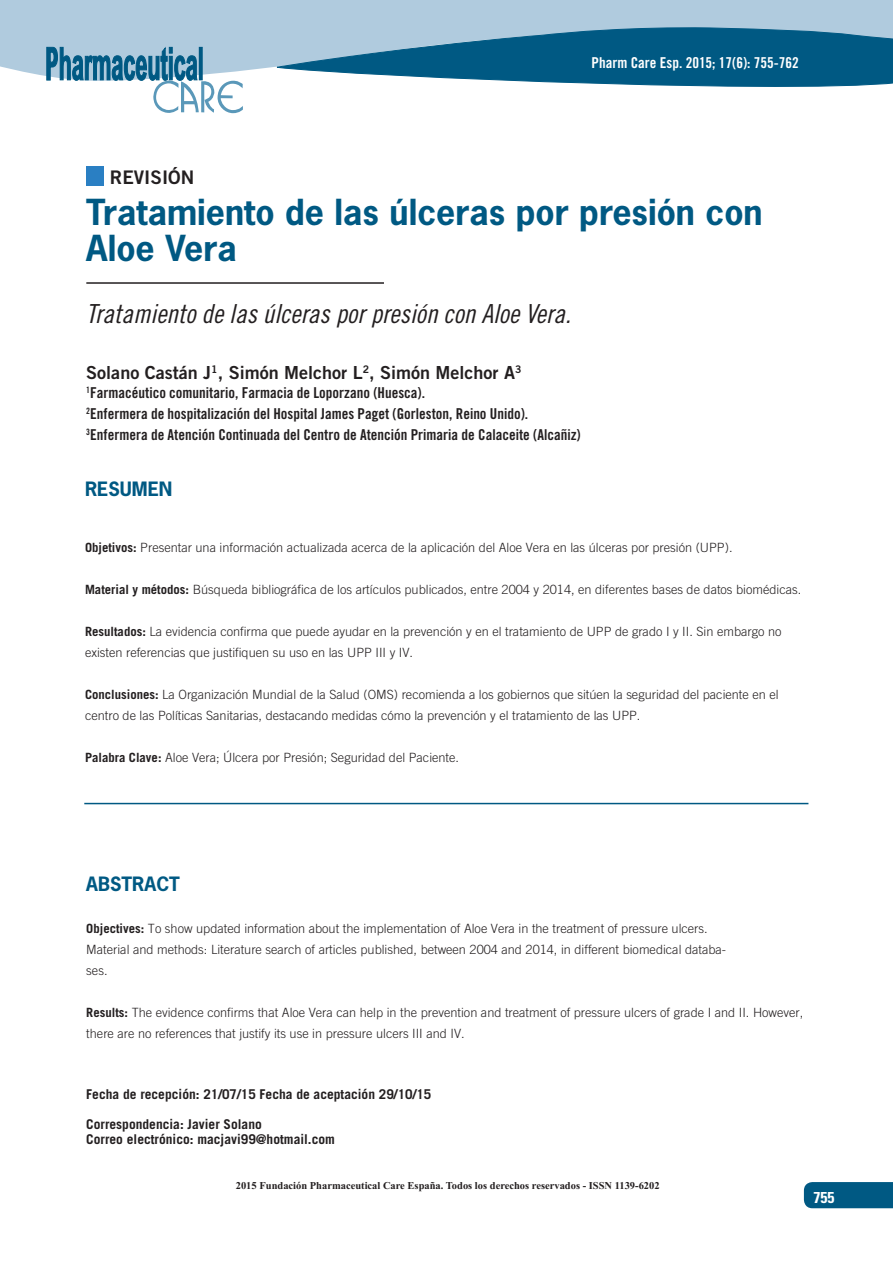
<style>
.page{position:relative;width:893px;height:1263px;background:#fff}
.page>*{position:absolute;margin:0;border:0;box-sizing:border-box;transform-origin:0 0}
.t1{font:700 33.75px/36px "News Gothic Std";color:#005983}
.t2{font:26.25px "Trade Gothic LT Std Cn 18 Obl";color:#231f20}
.t3{font:18.75px "Trade Gothic LT Std Bd 2";color:#231f20}
.t4{font:700 18.6px "News Gothic Std";color:#005983}
.t5{font:18px "Trade Gothic LT Std Bd 2";color:#231f20}
.t6{font:700 condensed 15.75px "Univers";color:#fff}
.t7{font:15px/21px "Trade Gothic LT Std Bd Cn 20";color:#231f20}
.t8{font:15px "Trade Gothic LT Std Bd Cn 20";color:#fff}
.t9{font:700 13.5px/15px "Trade Gothic LT Std";color:#231f20}
.t10{font:300 12.75px/21px "Trade Gothic LT Std";color:#231f20}
.t11{font:10.5px "Times New Rom B";color:#231f20}
.s1{font-weight:700}
</style>
<div class="page">
<div style="left:804px;top:1182px;width:89px;height:26px;background:#005983"></div>
<div style="left:86px;top:167px;width:18px;height:19px;background:#2a7fc3"></div>
<div style="left:0;top:0;width:893px;height:76px;background:#b0cbde"></div>
<svg style="left:276px;top:26px;width:617px;height:61px"></svg>
<svg style="left:46px;top:47px;width:197px;height:66px"></svg>
<hr style="left:86px;top:282px;width:298px;height:2px;background:#231f20">
<hr style="left:84px;top:803px;width:724px;height:1px;background:#005983">
<p class="t8" style="left:592px;top:53px;width:209px">Pharm Care Esp. 2015; 17(6): 755-762</p>
<h3 class="t3" style="left:110px;top:165px;width:86px">REVISIÓN</h3>
<h1 class="t1" style="left:86px;top:194px;width:678px">Tratamiento de las úlceras por presión con<br>Aloe Vera</h1>
<h2 class="t2" style="left:86px;top:298px;width:486px">Tratamiento de las úlceras por presión con Aloe Vera.</h2>
<h3 class="t5" style="left:86px;top:361px;width:437px">Solano Castán J<sup>1</sup>, Simón Melchor L<sup>2</sup>, Simón Melchor A<sup>3</sup></h3>
<p class="t7" style="left:86px;top:382px;width:496px"><sup>1</sup>Farmacéutico comunitario, Farmacia de Loporzano (Huesca).<br><sup>2</sup>Enfermera de hospitalización del Hospital James Paget (Gorleston, Reino Unido).<br><sup>3</sup>Enfermera de Atención Continuada del Centro de Atención Primaria de Calaceite (Alcañiz)</p>
<h3 class="t4" style="left:85px;top:477px;width:89px">RESUMEN</h3>
<p class="t10" style="left:85px;top:536px;width:649px"><span class="s1">Objetivos:</span> Presentar una información actualizada acerca de la aplicación del Aloe Vera en las úlceras por presión (UPP).</p>
<p class="t10" style="left:85px;top:578px;width:718px"><span class="s1">Material y métodos:</span> Búsqueda bibliográfica de los artículos publicados, entre 2004 y 2014, en diferentes bases de datos biomédicas.</p>
<p class="t10" style="left:85px;top:620px;width:698px"><span class="s1">Resultados:</span> La evidencia confirma que puede ayudar en la prevención y en el tratamiento de UPP de grado I y II. Sin embargo no existen referencias que justifiquen su uso en las UPP III y IV.</p>
<p class="t10" style="left:85px;top:683px;width:695px"><span class="s1">Conclusiones:</span> La Organización Mundial de la Salud (OMS) recomienda a los gobiernos que sitúen la seguridad del paciente en el centro de las Políticas Sanitarias, destacando medidas cómo la prevención y el tratamiento de las UPP.</p>
<p class="t10" style="left:85px;top:746px;width:376px"><span class="s1">Palabra Clave:</span> Aloe Vera; Úlcera por Presión; Seguridad del Paciente.</p>
<h3 class="t4" style="left:86px;top:871px;width:95px">ABSTRACT</h3>
<p class="t10" style="left:86px;top:917px;width:641px"><span class="s1">Objectives:</span> To show updated information about the implementation of Aloe Vera in the treatment of pressure ulcers.<br>Material and methods: Literature search of articles published, between 2004 and 2014, in different biomedical databa&shy;ses.</p>
<p class="t10" style="left:86px;top:1001px;width:718px"><span class="s1">Results:</span> The evidence confirms that Aloe Vera can help in the prevention and treatment of pressure ulcers of grade I and II. However, there are no references that justify its use in pressure ulcers III and IV.</p>
<p class="t9" style="left:86px;top:1086px;width:347px">Fecha de recepción: 21/07/15 Fecha de aceptación 29/10/15</p>
<p class="t9" style="left:86px;top:1116px;width:250px">Correspondencia: Javier Solano<br>Correo electrónico: macjavi99@hotmail.com</p>
<p class="t11" style="left:236px;top:1180px;width:425px">2015 Fundación Pharmaceutical Care España. Todos los derechos reservados - ISSN 1139-6202</p>
<p class="t6" style="left:813px;top:1188px;width:22px">755</p>
</div>
